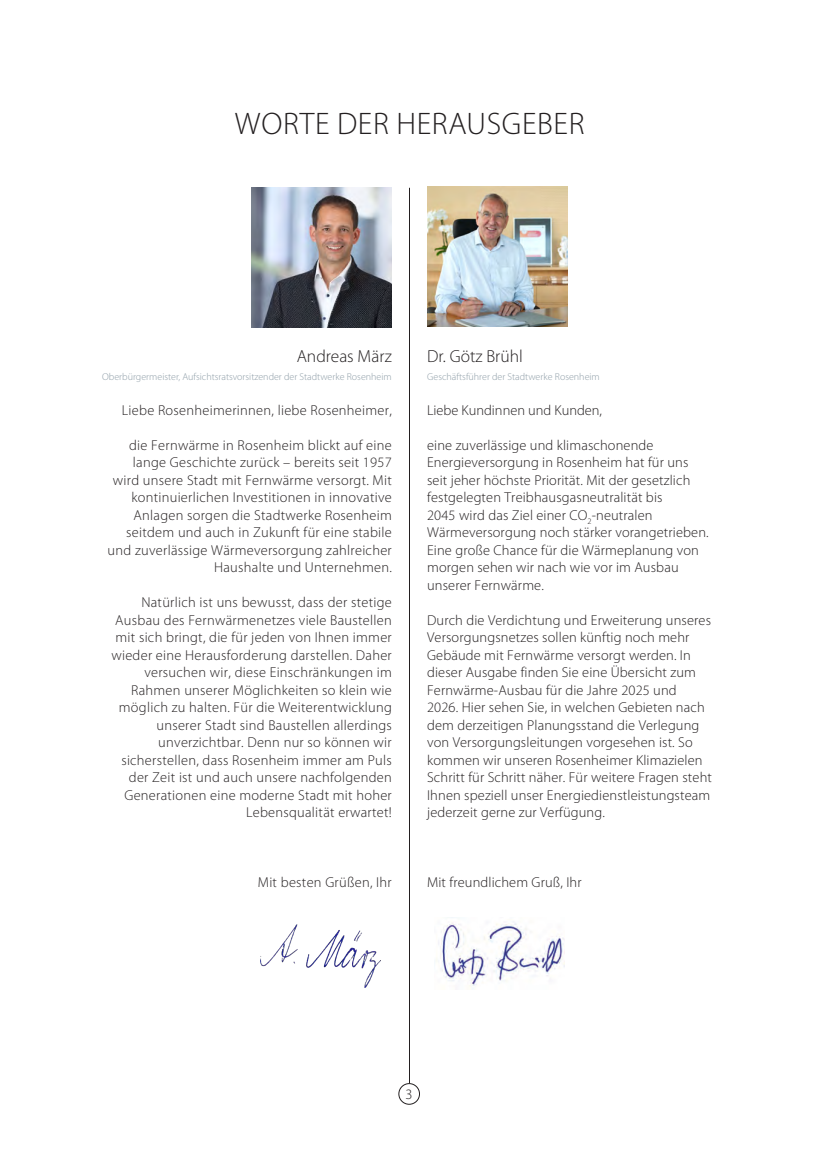
<style>
.page{position:relative;width:819px;height:1156px;background:#fff}
.page>*{position:absolute;margin:0;border:0;box-sizing:border-box;transform-origin:0 0}
.t1{font:300 31.25px "Myriad Pro";letter-spacing:.02em;color:#231f20}
.t2{font:300 17.5px "Myriad Pro";color:#231f20}
.t3{font:300 14.38px/17.5px "Myriad Pro";letter-spacing:.02em;color:#231f20}
.t4{font:300 14.38px "Myriad Pro";color:#231f20}
.t5{font:300 10px "Myriad Pro";color:#8e9da7}
</style>
<div class="page">
<div style="left:398px;top:1082px;width:22px;height:22px;border:1px solid #231f20;border-radius:50%"></div>
<img style="left:436px;top:917px;width:128px;height:72px">
<img style="left:252px;top:188px;width:140px;height:139px">
<img style="left:260px;top:924px;width:120px;height:63px">
<img style="left:427px;top:186px;width:140px;height:140px">
<hr style="left:409px;top:188px;width:1px;height:894px;background:#231f20">
<h1 class="t1" style="left:235px;top:107px;width:351px">WORTE DER HERAUSGEBER</h1>
<p class="t2" style="left:297px;top:346px;width:96px">Andreas März</p>
<p class="t5" style="left:102px;top:370px;width:291px">Oberbürgermeister, Aufsichtsratsvorsitzender der Stadtwerke Rosenheim</p>
<p class="t2" style="left:427px;top:346px;width:97px">Dr. Götz Brühl</p>
<p class="t5" style="left:427px;top:370px;width:174px">Geschäftsführer der Stadtwerke Rosenheim</p>
<p class="t3" style="left:122px;top:401px;width:271px">Liebe Rosenheimerinnen, liebe Rosenheimer,</p>
<p class="t3" style="left:108px;top:436px;width:286px;text-align:right">die Fernwärme in Rosenheim blickt auf eine lange Geschichte zurück – bereits seit 1957 wird unsere Stadt mit Fernwärme versorgt. Mit kontinuierlichen Investitionen in innovative Anlagen sorgen die Stadtwerke Rosenheim seitdem und auch in Zukunft für eine stabile und zuverlässige Wärmeversorgung zahlreicher Haushalte und Unternehmen.</p>
<p class="t3" style="left:111px;top:593px;width:282px;text-align:right">Natürlich ist uns bewusst, dass der stetige Ausbau des Fernwärmenetzes viele Baustellen mit sich bringt, die für jeden von Ihnen immer wieder eine Herausforderung darstellen. Daher versuchen wir, diese Einschränkungen im Rahmen unserer Möglichkeiten so klein wie möglich zu halten. Für die Weiterentwicklung unserer Stadt sind Baustellen allerdings unverzichtbar. Denn nur so können wir sicherstellen, dass Rosenheim immer am Puls der Zeit ist und auch unsere nachfolgenden Generationen eine moderne Stadt mit hoher Lebensqualität erwartet!</p>
<p class="t4" style="left:427px;top:402px;width:176px">Liebe Kundinnen und Kunden,</p>
<p class="t3" style="left:427px;top:436px;width:283px">eine zuverlässige und klimaschonende Energieversorgung in Rosenheim hat für uns seit jeher höchste Priorität. Mit der gesetzlich festgelegten Treibhausgasneutralität bis<br>2045 wird das Ziel einer CO<sub>2</sub>-neutralen Wärmeversorgung noch stärker vorangetrieben.<br>Eine große Chance für die Wärmeplanung von morgen sehen wir nach wie vor im Ausbau unserer Fernwärme.</p>
<p class="t3" style="left:427px;top:611px;width:286px">Durch die Verdichtung und Erweiterung unseres Versorgungsnetzes sollen künftig noch mehr Gebäude mit Fernwärme versorgt werden. In dieser Ausgabe finden Sie eine Übersicht zum Fernwärme-Ausbau für die Jahre 2025 und<br>2026. Hier sehen Sie, in welchen Gebieten nach dem derzeitigen Planungsstand die Verlegung von Versorgungsleitungen vorgesehen ist. So kommen wir unseren Rosenheimer Klimazielen Schritt für Schritt näher. Für weitere Fragen steht Ihnen speziell unser Energiedienstleistungsteam jederzeit gerne zur Verfügung.</p>
<p class="t3" style="left:258px;top:873px;width:135px">Mit besten Grüßen, Ihr</p>
<p class="t3" style="left:427px;top:873px;width:156px">Mit freundlichem Gruß, Ihr</p>
<p class="t3" style="left:405px;top:1085px;width:9px">3</p>
</div>
